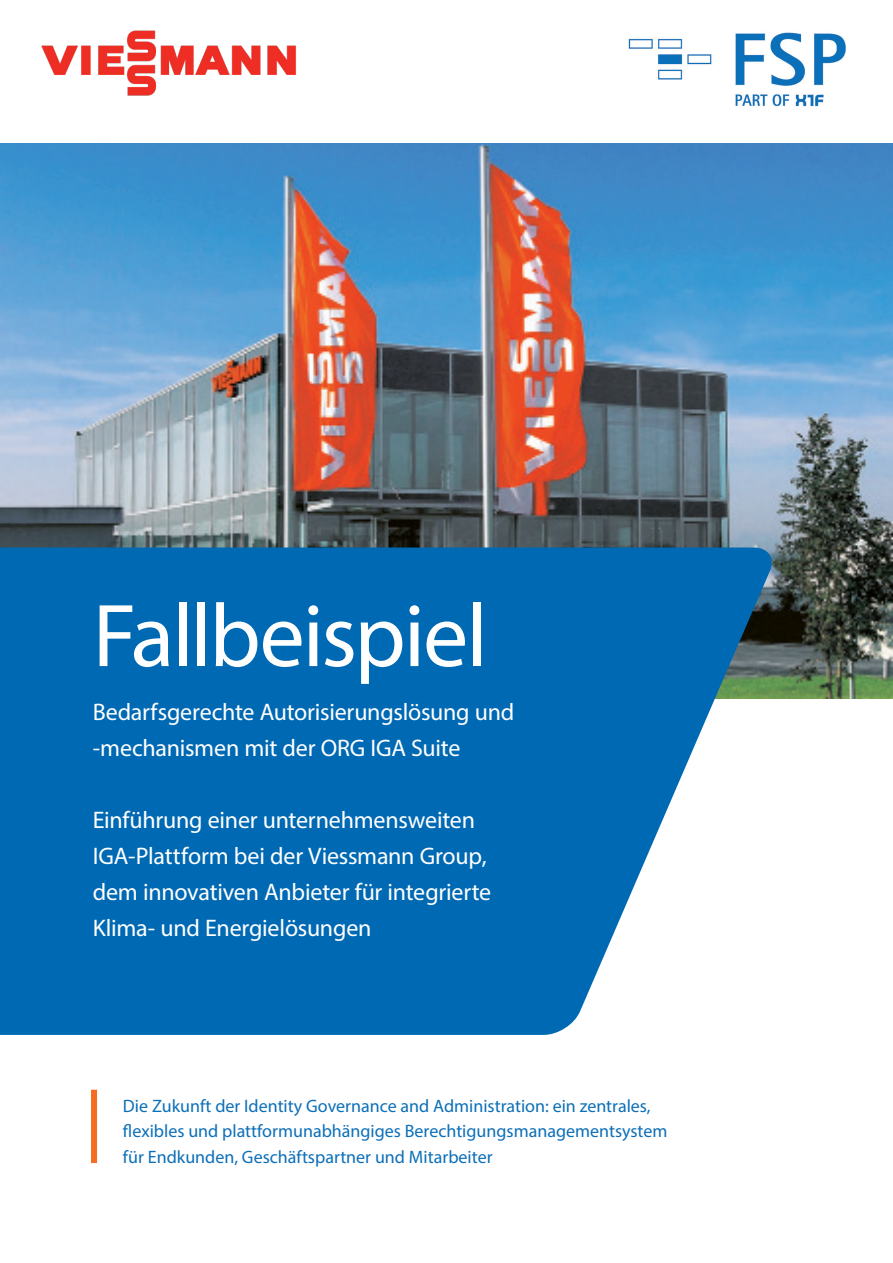
<style>
.page{position:relative;width:893px;height:1263px;background:#fff}
.page>*{position:absolute;margin:0;border:0;box-sizing:border-box;transform-origin:0 0}
.T3{font:90px "Myriad Pro";letter-spacing:-.025em;color:#fff}
.T3-2{font:24px/36px "Myriad Pro";letter-spacing:-.01em;color:#fff}
.t1{font:18px/25.5px "Myriad Pro";color:#0c6fb8}
</style>
<div class="page">
<img style="left:0;top:144px;width:893px;height:554px">
<svg style="left:0;top:547px;width:775px;height:488px;background:#1f7abb"></svg>
<div style="left:91px;top:1090px;width:6px;height:73px;background:#f36e23"></div>
<img style="left:41px;top:30px;width:255px;height:66px">
<img style="left:628px;top:32px;width:218px;height:75px">
<p class="T3" style="left:93px;top:580px;width:397px">Fallbeispiel</p>
<p class="T3-2" style="left:93px;top:694px;width:423px">Bedarfsgerechte Autorisierungslösung und -mechanismen mit der ORG IGA Suite</p>
<h1 class="T3-2" style="left:93px;top:802px;width:400px">Einführung einer unternehmensweiten IGA-Plattform bei der Viessmann Group, dem innovativen Anbieter für integrierte Klima- und Energielösungen</h1>
<h2 class="t1" style="left:123px;top:1093px;width:546px">Die Zukunft der Identity Governance and Administration: ein zentrales, flexibles und plattformunabhängiges Berechtigungsmanagementsystem für Endkunden, Geschäftspartner und Mitarbeiter</h2>
</div>
